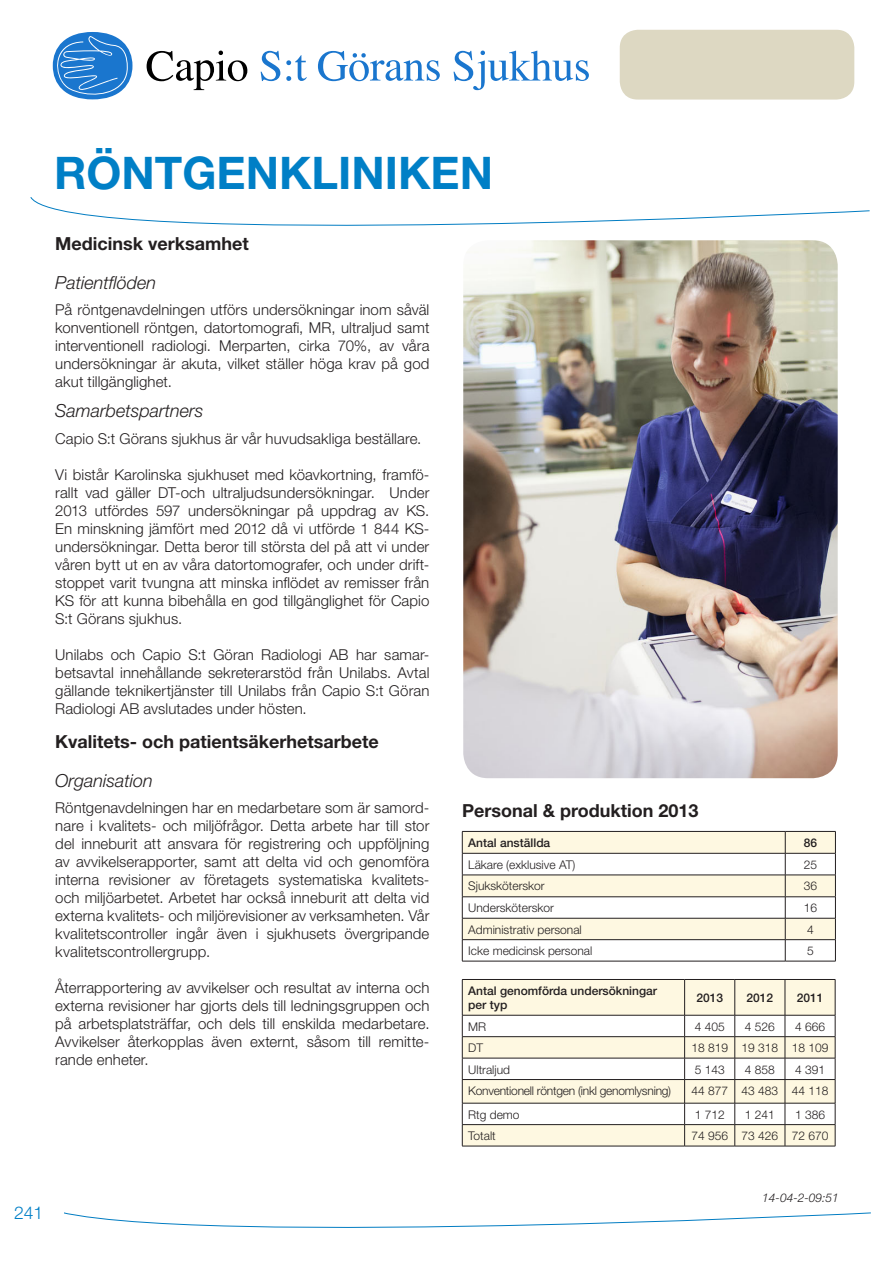
<style>
.page{position:relative;width:893px;height:1263px;background:#fff}
.page>*{position:absolute;margin:0;border:0;box-sizing:border-box;transform-origin:0 0}
.Sektionsrubrik{font:700 45px "Helvetica Neue LT";color:#007fc6}
.Rubrik_3B{font:700 18px "Helvetica Neue LT";color:#231f20}
.Rubrik_4B{font:italic 300 18px "Helvetica Neue LT";color:#231f20}
.Nedre_rubrik_1{font:300 17.55px "Helvetica Neue LT";color:#007fc6}
.Brödtext{font:300 15px/18px "Helvetica Neue LT";letter-spacing:.005em;color:#231f20;text-align:justify}
.Brödtext_Tabell{font:300 12px "Helvetica Neue LT";color:#231f20}
.Tabell_Siffra{font:300 12px "Helvetica Neue LT";color:#231f20}
.Brödtext_Tabell-2{font:500 12px/14.4px "Helvetica Neue LT";color:#231f20}
.Brödtext_Tabell-3{font:300 12px "Helvetica Neue LT";letter-spacing:-.02em;color:#231f20}
.Tabell_Siffra-2{font:500 12px "Helvetica Neue LT";color:#231f20}
.Bildtext{font:italic 300 12px "Helvetica Neue LT";color:#231f20}
</style>
<div class="page">
<div style="left:53px;top:32px;width:79px;height:67px;background:#1a76ce;border-radius:50%"></div>
<svg style="left:53px;top:36px;width:75px;height:62px"></svg>
<svg style="left:147px;top:51px;width:100px;height:39px"></svg>
<svg style="left:261px;top:51px;width:19px;height:30px"></svg>
<svg style="left:286px;top:55px;width:21px;height:26px"></svg>
<svg style="left:318px;top:51px;width:122px;height:30px"></svg>
<svg style="left:454px;top:51px;width:135px;height:39px"></svg>
<svg style="left:65px;top:1212px;width:806px;height:15px"></svg>
<div style="left:620px;top:30px;width:234px;height:70px;background:#ddd8c2;border-radius:18px"></div>
<svg style="left:31px;top:197px;width:838px;height:28px"></svg>
<img style="left:463px;top:240px;width:375px;height:538px">
<hr style="left:785px;top:961px;width:51px;height:1px;background:#231f20">
<hr style="left:462px;top:961px;width:323px;height:1px;background:#231f20">
<svg style="left:462px;top:831px;width:374px;height:130px"></svg>
<svg style="left:463px;top:980px;width:372px;height:166px;fill:#fef8e1"></svg>
<hr style="left:685px;top:979px;width:50px;height:1px;background:#231f20">
<hr style="left:735px;top:979px;width:50px;height:1px;background:#231f20">
<hr style="left:785px;top:979px;width:50px;height:1px;background:#231f20">
<hr style="left:685px;top:1015px;width:50px;height:1px;background:#231f20">
<hr style="left:735px;top:1015px;width:50px;height:1px;background:#231f20">
<hr style="left:785px;top:1015px;width:50px;height:1px;background:#231f20">
<hr style="left:685px;top:1036px;width:50px;height:1px;background:#231f20">
<hr style="left:735px;top:1036px;width:50px;height:1px;background:#231f20">
<hr style="left:785px;top:1036px;width:50px;height:1px;background:#231f20">
<hr style="left:685px;top:1058px;width:50px;height:1px;background:#231f20">
<hr style="left:735px;top:1058px;width:50px;height:1px;background:#231f20">
<hr style="left:785px;top:1058px;width:50px;height:1px;background:#231f20">
<hr style="left:685px;top:1079px;width:50px;height:1px;background:#231f20">
<hr style="left:735px;top:1079px;width:50px;height:1px;background:#231f20">
<hr style="left:785px;top:1079px;width:50px;height:1px;background:#231f20">
<hr style="left:685px;top:1103px;width:50px;height:1px;background:#231f20">
<hr style="left:735px;top:1103px;width:50px;height:1px;background:#231f20">
<hr style="left:785px;top:1103px;width:50px;height:1px;background:#231f20">
<hr style="left:685px;top:1124px;width:50px;height:1px;background:#231f20">
<hr style="left:735px;top:1124px;width:50px;height:1px;background:#231f20">
<hr style="left:785px;top:1124px;width:50px;height:1px;background:#231f20">
<hr style="left:685px;top:1146px;width:50px;height:1px;background:#231f20">
<hr style="left:735px;top:1146px;width:50px;height:1px;background:#231f20">
<hr style="left:785px;top:1146px;width:50px;height:1px;background:#231f20">
<hr style="left:734px;top:980px;width:1px;height:35px;background:#231f20">
<hr style="left:785px;top:980px;width:1px;height:35px;background:#231f20">
<hr style="left:835px;top:980px;width:1px;height:35px;background:#231f20">
<svg style="left:734px;top:1015px;width:1px;height:131px"></svg>
<svg style="left:785px;top:1015px;width:1px;height:131px"></svg>
<svg style="left:835px;top:1015px;width:1px;height:131px"></svg>
<hr style="left:462px;top:1015px;width:223px;height:1px;background:#231f20">
<hr style="left:462px;top:1036px;width:223px;height:1px;background:#231f20">
<hr style="left:462px;top:1058px;width:223px;height:1px;background:#231f20">
<hr style="left:462px;top:1079px;width:223px;height:1px;background:#231f20">
<hr style="left:684px;top:980px;width:1px;height:35px;background:#231f20">
<hr style="left:462px;top:980px;width:1px;height:35px;background:#231f20">
<hr style="left:462px;top:979px;width:223px;height:1px;background:#231f20">
<svg style="left:462px;top:1015px;width:1px;height:131px"></svg>
<hr style="left:462px;top:1103px;width:223px;height:1px;background:#231f20">
<hr style="left:462px;top:1124px;width:223px;height:1px;background:#231f20">
<svg style="left:684px;top:1015px;width:1px;height:131px"></svg>
<hr style="left:462px;top:1146px;width:223px;height:1px;background:#231f20">
<p class="Sektionsrubrik" style="left:54px;top:145px;width:441px">RÖNTGENKLINIKEN</p>
<p class="Rubrik_3B" style="left:55px;top:233px;width:195px">Medicinsk verksamhet</p>
<p class="Rubrik_4B" style="left:55px;top:272px;width:103px">Patientflöden</p>
<p class="Brödtext" style="left:55px;top:301px;width:376px">På röntgenavdelningen utförs undersökningar inom såväl konventionell röntgen, datortomografi, MR, ultraljud samt interventionell radiologi. Merparten, cirka 70%, av våra undersökningar är akuta, vilket ställer höga krav på god akut tillgänglighet.</p>
<p class="Rubrik_4B" style="left:55px;top:400px;width:150px">Samarbetspartners</p>
<p class="Brödtext" style="left:55px;top:429px;width:368px">Capio S:t Görans sjukhus är vår huvudsakliga beställare.</p>
<p class="Brödtext" style="left:55px;top:465px;width:376px">Vi bistår Karolinska sjukhuset med köavkortning, framfö&shy;rallt vad gäller DT-och ultraljudsundersökningar. Under 2013 utfördes 597 undersökningar på uppdrag av KS.<br>En minskning jämfört med 2012 då vi utförde 1 844 KS&shy;undersökningar. Detta beror till största del på att vi under våren bytt ut en av våra datortomografer, och under drift&shy;stoppet varit tvungna att minska inflödet av remisser från KS för att kunna bibehålla en god tillgänglighet för Capio S:t Görans sjukhus.</p>
<p class="Brödtext" style="left:55px;top:645px;width:376px">Unilabs och Capio S:t Göran Radiologi AB har samar&shy;betsavtal innehållande sekreterarstöd från Unilabs. Avtal gällande teknikertjänster till Unilabs från Capio S:t Göran Radiologi AB avslutades under hösten.</p>
<p class="Rubrik_3B" style="left:55px;top:731px;width:325px">Kvalitets- och patientsäkerhetsarbete</p>
<p class="Rubrik_4B" style="left:55px;top:770px;width:99px">Organisation</p>
<p class="Brödtext" style="left:55px;top:799px;width:376px">Röntgenavdelningen har en medarbetare som är samord&shy;nare i kvalitets- och miljöfrågor. Detta arbete har till stor del inneburit att ansvara för registrering och uppföljning av avvikelserapporter, samt att delta vid och genomföra interna revisioner av företagets systematiska kvalitets&shy;och miljöarbetet. Arbetet har också inneburit att delta vid externa kvalitets- och miljörevisioner av verksamheten. Vår kvalitetscontroller ingår även i sjukhusets övergripande kvalitetscontrollergrupp.</p>
<p class="Brödtext" style="left:55px;top:979px;width:376px">Återrapportering av avvikelser och resultat av interna och externa revisioner har gjorts dels till ledningsgruppen och på arbetsplatsträffar, och dels till enskilda medarbetare.<br>Avvikelser återkopplas även externt, såsom till remitte&shy;rande enheter.</p>
<p class="Rubrik_3B" style="left:462px;top:799px;width:238px">Personal &amp; produktion 2013</p>
<p class="Brödtext_Tabell-2" style="left:468px;top:835px;width:84px">Antal anställda</p>
<p class="Tabell_Siffra-2" style="left:804px;top:835px;width:15px">86</p>
<p class="Brödtext_Tabell" style="left:468px;top:857px;width:109px">Läkare (exklusive AT)</p>
<p class="Tabell_Siffra" style="left:804px;top:857px;width:15px">25</p>
<p class="Brödtext_Tabell" style="left:468px;top:879px;width:78px">Sjuksköterskor</p>
<p class="Tabell_Siffra" style="left:804px;top:879px;width:15px">36</p>
<p class="Brödtext_Tabell" style="left:468px;top:901px;width:87px">Undersköterskor</p>
<p class="Tabell_Siffra" style="left:804px;top:901px;width:15px">16</p>
<p class="Brödtext_Tabell" style="left:468px;top:922px;width:115px">Administrativ personal</p>
<p class="Tabell_Siffra" style="left:807px;top:922px;width:8px">4</p>
<p class="Brödtext_Tabell" style="left:468px;top:943px;width:126px">Icke medicinsk personal</p>
<p class="Tabell_Siffra" style="left:807px;top:943px;width:8px">5</p>
<p class="Brödtext_Tabell-2" style="left:468px;top:983px;width:190px">Antal genomförda undersökningar per typ</p>
<p class="Tabell_Siffra-2" style="left:696px;top:990px;width:28px">2013</p>
<p class="Tabell_Siffra-2" style="left:746px;top:990px;width:28px">2012</p>
<p class="Tabell_Siffra-2" style="left:797px;top:990px;width:28px">2011</p>
<p class="Brödtext_Tabell" style="left:468px;top:1019px;width:19px">MR</p>
<p class="Tabell_Siffra" style="left:695px;top:1019px;width:32px">4 405</p>
<p class="Tabell_Siffra" style="left:745px;top:1019px;width:32px">4 526</p>
<p class="Tabell_Siffra" style="left:795px;top:1019px;width:32px">4 666</p>
<p class="Brödtext_Tabell" style="left:468px;top:1040px;width:16px">DT</p>
<p class="Tabell_Siffra" style="left:691px;top:1040px;width:38px">18 819</p>
<p class="Tabell_Siffra" style="left:741px;top:1040px;width:38px">19 318</p>
<p class="Tabell_Siffra" style="left:792px;top:1040px;width:38px">18 109</p>
<p class="Brödtext_Tabell" style="left:468px;top:1062px;width:43px">Ultraljud</p>
<p class="Tabell_Siffra" style="left:695px;top:1062px;width:32px">5 143</p>
<p class="Tabell_Siffra" style="left:745px;top:1062px;width:32px">4 858</p>
<p class="Tabell_Siffra" style="left:795px;top:1062px;width:32px">4 391</p>
<p class="Brödtext_Tabell-3" style="left:468px;top:1083px;width:204px">Konventionell röntgen (inkl genomlysning)</p>
<p class="Tabell_Siffra" style="left:691px;top:1083px;width:38px">44 877</p>
<p class="Tabell_Siffra" style="left:741px;top:1083px;width:38px">43 483</p>
<p class="Tabell_Siffra" style="left:792px;top:1083px;width:38px">44 118</p>
<p class="Brödtext_Tabell" style="left:468px;top:1107px;width:53px">Rtg demo</p>
<p class="Tabell_Siffra" style="left:695px;top:1107px;width:32px">1 712</p>
<p class="Tabell_Siffra" style="left:745px;top:1107px;width:32px">1 241</p>
<p class="Tabell_Siffra" style="left:795px;top:1107px;width:32px">1 386</p>
<p class="Brödtext_Tabell" style="left:468px;top:1128px;width:29px">Totalt</p>
<p class="Tabell_Siffra" style="left:691px;top:1128px;width:38px">74 956</p>
<p class="Tabell_Siffra" style="left:741px;top:1128px;width:38px">73 426</p>
<p class="Tabell_Siffra" style="left:792px;top:1128px;width:38px">72 670</p>
<p class="Nedre_rubrik_1" style="left:14px;top:1201px;width:31px">241</p>
<p class="Bildtext" style="left:762px;top:1191px;width:78px">14-04-2-09:51</p>
</div>
